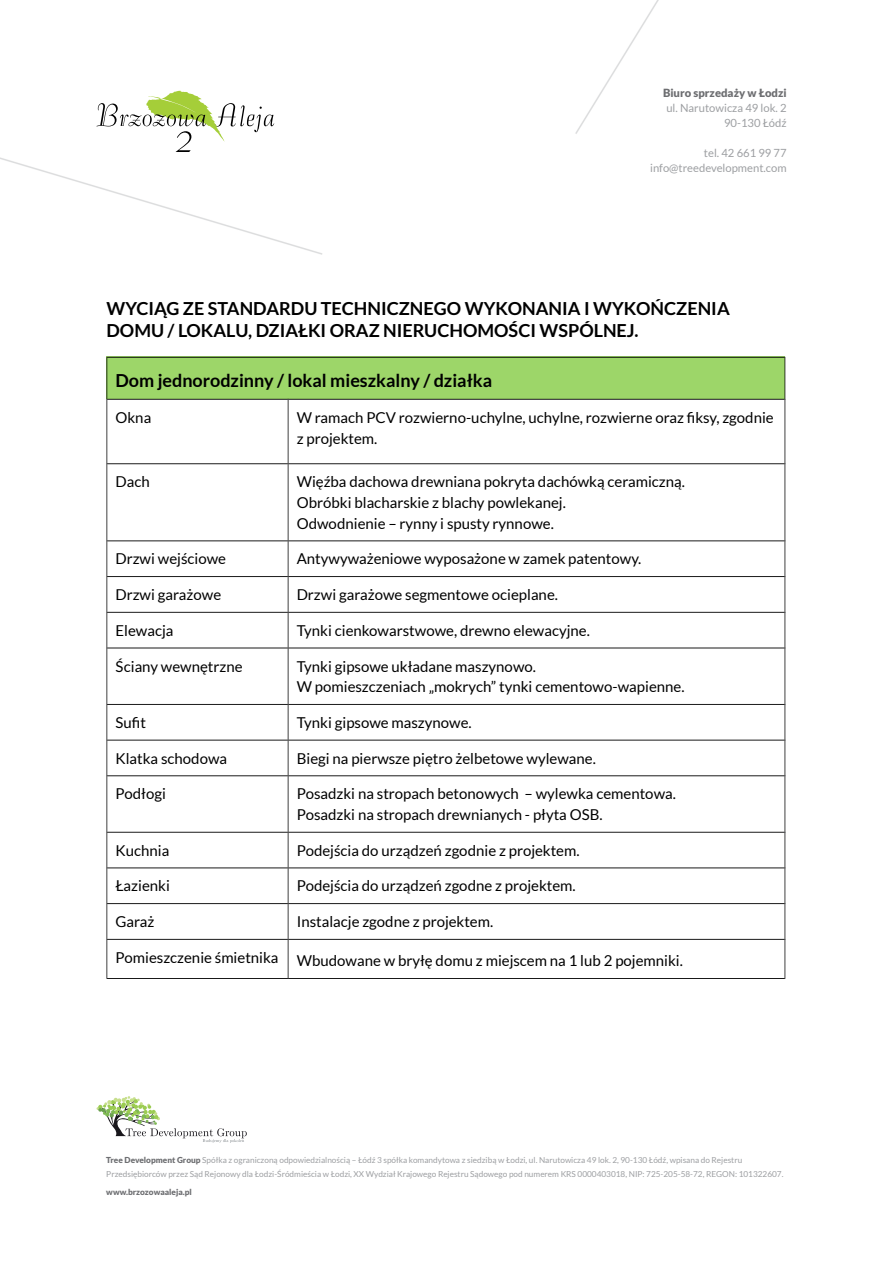
<style>
.page{position:relative;width:893px;height:1263px;background:#fff}
.page>*{position:absolute;margin:0;border:0;box-sizing:border-box;transform-origin:0 0}
.t1{font:700 18px/21.6px "Lato";color:#000}
.t2{font:15px/20.7px "Lato";color:#000}
.t3{font:11.25px/15px "Lato";color:#9d9fa2;text-align:right}
.t4{font:900 11.25px "Lato";color:#6d6e71}
.t5{font:8.25px/13.5px "Lato";color:#9d9fa2}
.t6{font:900 8.25px "Lato";color:#6d6e71}
.s1{font-weight:900;color:#6d6e71}
</style>
<div class="page">
<svg style="left:107px;top:357px;width:678px;height:622px"></svg>
<svg style="left:97px;top:91px;width:177px;height:61px"></svg>
<svg style="left:97px;top:1096px;width:150px;height:47px"></svg>
<p class="t4" style="left:663px;top:86px;width:125px">Biuro sprzedaży w Łodzi</p>
<p class="t3" style="left:666px;top:100px;width:122px">ul. Narutowicza 49 lok. 2<br>90-130 Łódź</p>
<p class="t3" style="left:650px;top:145px;width:138px">tel. 42 661 99 77 info@treedevelopment.com</p>
<p class="t1" style="left:106px;top:298px;width:625px">WYCIĄG ZE STANDARDU TECHNICZNEGO WYKONANIA I WYKOŃCZENIA<br>DOMU / LOKALU, DZIAŁKI ORAZ NIERUCHOMOŚCI WSPÓLNEJ.</p>
<p class="t1" style="left:116px;top:369px;width:378px">Dom jednorodzinny / lokal mieszkalny / działka</p>
<p class="t2" style="left:116px;top:407px;width:37px">Okna</p>
<p class="t2" style="left:297px;top:407px;width:479px">W ramach PCV rozwierno-uchylne, uchylne, rozwierne oraz fiksy, zgodnie z projektem.</p>
<p class="t2" style="left:116px;top:471px;width:36px">Dach</p>
<p class="t2" style="left:297px;top:471px;width:390px">Więźba dachowa drewniana pokryta dachówką ceramiczną.<br>Obróbki blacharskie z blachy powlekanej.<br>Odwodnienie – rynny i spusty rynnowe.</p>
<p class="t2" style="left:116px;top:549px;width:112px">Drzwi wejściowe</p>
<p class="t2" style="left:297px;top:549px;width:346px">Antywyważeniowe wyposażone w zamek patentowy.</p>
<p class="t2" style="left:116px;top:584px;width:107px">Drzwi garażowe</p>
<p class="t2" style="left:297px;top:584px;width:263px">Drzwi garażowe segmentowe ocieplane.</p>
<p class="t2" style="left:116px;top:620px;width:59px">Elewacja</p>
<p class="t2" style="left:297px;top:620px;width:295px">Tynki cienkowarstwowe, drewno elewacyjne.</p>
<p class="t2" style="left:116px;top:656px;width:129px">Ściany wewnętrzne</p>
<p class="t2" style="left:297px;top:656px;width:389px">Tynki gipsowe układane maszynowo.<br>W pomieszczeniach „mokrych” tynki cementowo-wapienne.</p>
<p class="t2" style="left:116px;top:712px;width:32px">Sufit</p>
<p class="t2" style="left:297px;top:712px;width:177px">Tynki gipsowe maszynowe.</p>
<p class="t2" style="left:116px;top:748px;width:113px">Klatka schodowa</p>
<p class="t2" style="left:297px;top:748px;width:301px">Biegi na pierwsze piętro żelbetowe wylewane.</p>
<p class="t2" style="left:116px;top:783px;width:52px">Podłogi</p>
<p class="t2" style="left:297px;top:783px;width:381px">Posadzki na stropach betonowych – wylewka cementowa.<br>Posadzki na stropach drewnianych - płyta OSB.</p>
<p class="t2" style="left:116px;top:840px;width:55px">Kuchnia</p>
<p class="t2" style="left:297px;top:840px;width:284px">Podejścia do urządzeń zgodnie z projektem.</p>
<p class="t2" style="left:116px;top:876px;width:56px">Łazienki</p>
<p class="t2" style="left:297px;top:876px;width:280px">Podejścia do urządzeń zgodne z projektem.</p>
<p class="t2" style="left:116px;top:911px;width:40px">Garaż</p>
<p class="t2" style="left:297px;top:911px;width:198px">Instalacje zgodne z projektem.</p>
<p class="t2" style="left:116px;top:950px;width:569px">Pomieszczenie śmietnika Wbudowane w bryłę domu z miejscem na 1 lub 2 pojemniki.</p>
<p class="t5" style="left:106px;top:1153px;width:679px"><span class="s1">Tree Development Group</span> Spółka z ograniczoną odpowiedzialnością – Łódź 3 spółka komandytowa z siedzibą w Łodzi, ul. Narutowicza 49 lok. 2, 90-130 Łódź, wpisana do Rejestru<br>Przedsiębiorców przez Sąd Rejonowy dla Łodzi-Śródmieścia w Łodzi, XX Wydział Krajowego Rejestru Sądowego pod numerem KRS 0000403018, NIP: 725-205-58-72, REGON: 101322607.</p>
<p class="t6" style="left:106px;top:1187px;width:87px">www.brzozowaaleja.pl</p>
</div>
